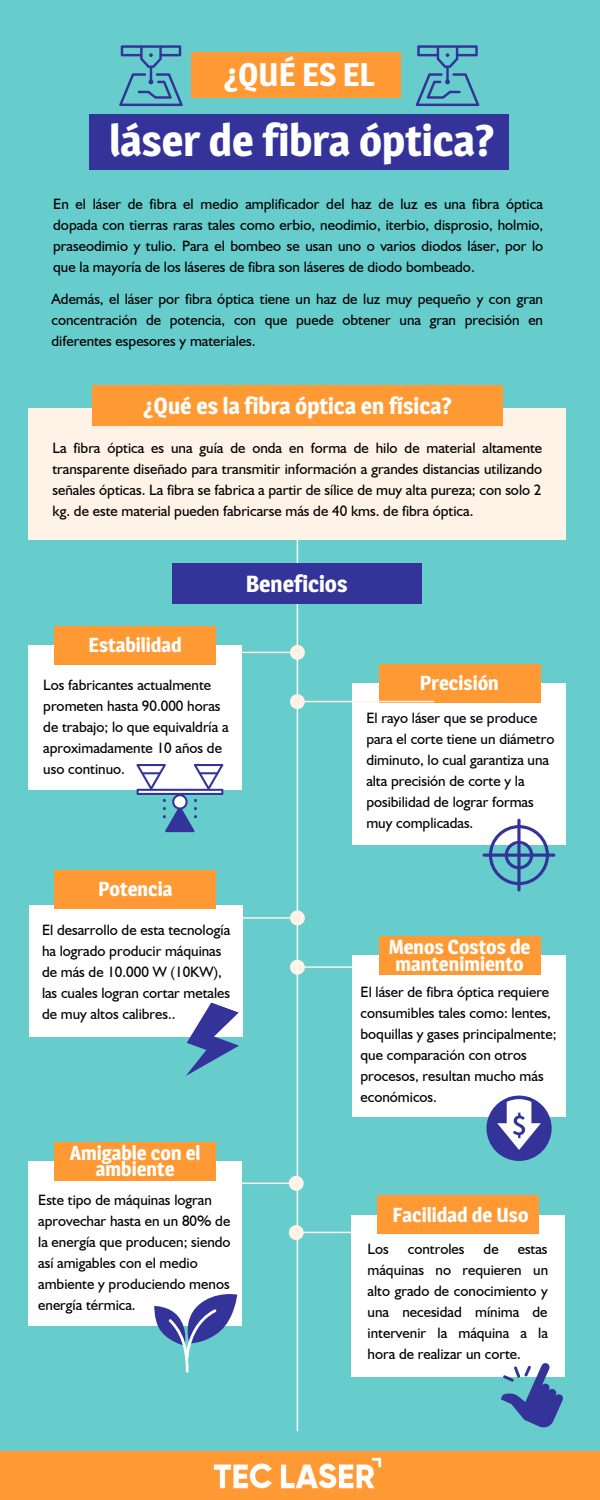
<style>
.page{position:relative;width:600px;height:1500px;background:#6cc}
.page>*{position:absolute;margin:0;border:0;box-sizing:border-box;transform-origin:0 0}
.t1{font:700 43.7px "Magra";color:#fff}
.t2{font:700 32.2px "Magra";color:#fff}
.t3{font:700 23px "Magra";color:#fff}
.t4{font:700 20px/16.5px "Magra";color:#fff;text-align:center}
.t5{font:15px/21px "Humanist 521 BT";color:#000}
</style>
<div class="page">
<hr style="left:299px;top:966px;width:135px;height:2px;background:#fff2e7">
<svg style="left:290px;top:960px;width:15px;height:15px"></svg>
<hr style="left:297px;top:539px;width:1px;height:892px;background:#fff">
<div style="left:28px;top:408px;width:538px;height:132px;background:#fff2e7"></div>
<hr style="left:243px;top:652px;width:53px;height:1px;background:#fff2e7">
<div style="left:352px;top:683px;width:214px;height:162px;background:#fff"></div>
<div style="left:379px;top:664px;width:162px;height:38px;background:#f93"></div>
<hr style="left:299px;top:701px;width:135px;height:1px;background:#fff2e7">
<svg style="left:290px;top:645px;width:15px;height:15px"></svg>
<svg style="left:290px;top:694px;width:15px;height:15px"></svg>
<div style="left:92px;top:385px;width:410px;height:41px;background:#f93"></div>
<div style="left:90px;top:114px;width:419px;height:56px;background:#339"></div>
<div style="left:172px;top:563px;width:250px;height:41px;background:#339"></div>
<div style="left:28px;top:645px;width:214px;height:145px;background:#fff"></div>
<div style="left:54px;top:626px;width:162px;height:38px;background:#f93"></div>
<div style="left:30px;top:905px;width:213px;height:132px;background:#fff"></div>
<div style="left:54px;top:871px;width:162px;height:38px;background:#f93"></div>
<div style="left:353px;top:956px;width:213px;height:161px;background:#fff"></div>
<div style="left:28px;top:1161px;width:214px;height:164px;background:#fff"></div>
<div style="left:54px;top:1142px;width:162px;height:38px;background:#f93"></div>
<div style="left:379px;top:937px;width:162px;height:38px;background:#f93"></div>
<hr style="left:243px;top:917px;width:53px;height:2px;background:#fff2e7">
<svg style="left:290px;top:910px;width:15px;height:15px"></svg>
<hr style="left:242px;top:1183px;width:53px;height:1px;background:#fff2e7">
<hr style="left:298px;top:1232px;width:135px;height:1px;background:#fff2e7">
<div style="left:351px;top:1215px;width:214px;height:162px;background:#fff"></div>
<div style="left:377px;top:1196px;width:162px;height:38px;background:#f93"></div>
<svg style="left:289px;top:1176px;width:15px;height:15px"></svg>
<svg style="left:289px;top:1225px;width:15px;height:15px"></svg>
<svg style="left:136px;top:764px;width:87px;height:68px"></svg>
<svg style="left:517px;top:819px;width:4px;height:72px"></svg>
<hr style="left:483px;top:854px;width:72px;height:3px;background:#339;border-radius:2px">
<svg style="left:489px;top:825px;width:60px;height:60px"></svg>
<svg style="left:186px;top:1002px;width:53px;height:74px"></svg>
<svg style="left:486px;top:1095px;width:66px;height:66px"></svg>
<svg style="left:154px;top:1294px;width:83px;height:79px"></svg>
<svg style="left:501px;top:1363px;width:62px;height:65px"></svg>
<svg style="left:119px;top:45px;width:64px;height:61px"></svg>
<svg style="left:416px;top:45px;width:63px;height:61px"></svg>
<div style="left:191px;top:52px;width:210px;height:46px;background:#f93"></div>
<div style="left:0;top:1451px;width:600px;height:49px;background:#f93"></div>
<img style="left:213px;top:1457px;width:169px;height:32px">
<p class="t2" style="left:224px;top:55px;width:153px">¿QUÉ ES EL</p>
<p class="t1" style="left:110px;top:113px;width:387px">láser de fibra óptica?</p>
<p class="t5" style="left:53px;top:193px;width:492px;text-align:justify">En el láser de fibra el medio amplificador del haz de luz es una fibra óptica dopada con tierras raras tales como erbio, neodimio, iterbio, disprosio, holmio, praseodimio y tulio. Para el bombeo se usan uno o varios diodos láser, por lo que la mayoría de los láseres de fibra son láseres de diodo bombeado.</p>
<p class="t5" style="left:52px;top:289px;width:493px;text-align:justify">Además, el láser por fibra óptica tiene un haz de luz muy pequeño y con gran concentración de potencia, con que puede obtener una gran precisión en diferentes espesores y materiales.</p>
<p class="t3" style="left:143px;top:392px;width:310px">¿Qué es la fibra óptica en física?</p>
<p class="t5" style="left:52px;top:437px;width:491px;text-align:justify">La fibra óptica es una guía de onda en forma de hilo de material altamente transparente diseñado para transmitir información a grandes distancias utilizando señales ópticas. La fibra se fabrica a partir de sílice de muy alta pureza; con solo 2 kg. de este material pueden fabricarse más de 40 kms. de fibra óptica.</p>
<p class="t4" style="left:89px;top:636px;width:95px">Estabilidad</p>
<p class="t5" style="left:43px;top:674px;width:187px">Los fabricantes actualmente prometen hasta 90.000 horas de trabajo; lo que equivaldría a aproximadamente 10 años de uso continuo.</p>
<p class="t3" style="left:246px;top:570px;width:103px">Beneficios</p>
<p class="t4" style="left:420px;top:674px;width:80px">Precisión</p>
<p class="t5" style="left:366px;top:707px;width:190px">El rayo láser que se produce para el corte tiene un diámetro diminuto, lo cual garantiza una alta precisión de corte y la posibilidad de lograr formas muy complicadas.</p>
<p class="t4" style="left:98px;top:881px;width:76px">Potencia</p>
<p class="t5" style="left:42px;top:919px;width:190px">El desarrollo de esta tecnología ha logrado producir máquinas de más de 10.000 W (10KW), las cuales logran cortar metales de muy altos calibres..</p>
<p class="t4" style="left:70px;top:1144px;width:132px">Amigable con el ambiente</p>
<p class="t5" style="left:38px;top:1189px;width:194px">Este tipo de máquinas logran aprovechar hasta en un 80% de la energía que producen; siendo así amigables con el medio ambiente y produciendo menos energía térmica.</p>
<p class="t4" style="left:389px;top:939px;width:143px">Menos Costos de mantenimiento</p>
<p class="t5" style="left:361px;top:981px;width:197px">El láser de fibra óptica requiere consumibles tales como: lentes, boquillas y gases principalmente; que comparación con otros procesos, resultan mucho más económicos.</p>
<p class="t4" style="left:393px;top:1206px;width:137px">Facilidad de Uso</p>
<p class="t5" style="left:368px;top:1238px;width:23px">Los</p>
<p class="t5" style="left:408px;top:1238px;width:58px">controles</p>
<p class="t5" style="left:484px;top:1238px;width:17px">de</p>
<p class="t5" style="left:368px;top:1238px;width:182px;text-align:justify;text-indent:150px">estas máquinas no requieren un alto grado de conocimiento y una necesidad mínima de intervenir la máquina a la hora de realizar un corte.</p>
</div>
